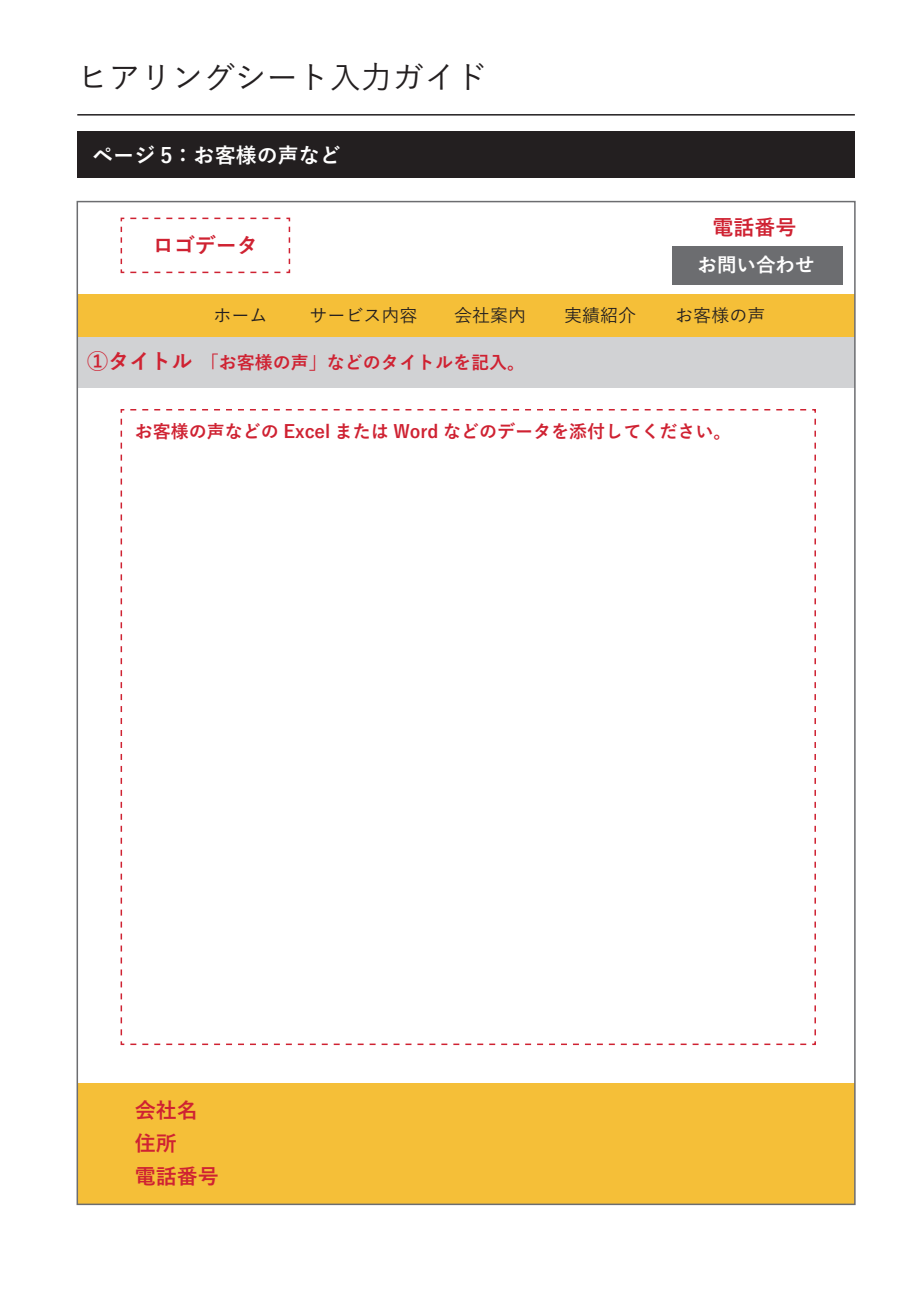
<style>
.page{position:relative;width:919px;height:1289px;background:#fff}
.page>*{position:absolute;margin:0;border:0;box-sizing:border-box;transform-origin:0 0}
.t1{font:500 31.5px "Yu Go";color:#231f20}
.t2{font:700 21px/33px "Yu Go";color:#cf2232}
.t3{font:700 21px "Yu Go";color:#fff}
.t4{font:700 19.5px "Yu Go";color:#fff}
.t5{font:700 18px "Yu Go";color:#cf2232}
.t6{font:500 18px "Yu Go";color:#231f20}
</style>
<div class="page">
<div style="left:77px;top:294px;width:777px;height:43px;background:#f5bf38"></div>
<div style="left:77px;top:1083px;width:777px;height:121px;background:#f5bf38"></div>
<div style="left:77px;top:337px;width:777px;height:51px;background:#d1d2d4"></div>
<div style="left:77px;top:131px;width:777px;height:47px;background:#231f20"></div>
<hr style="left:77px;top:114px;width:777px;height:2px;background:#231f20">
<div style="left:672px;top:246px;width:170px;height:38px;background:#6c6d70"></div>
<svg style="left:120px;top:217px;width:171px;height:57px"></svg>
<svg style="left:120px;top:409px;width:696px;height:636px"></svg>
<h1 class="t1" style="left:77px;top:48px;width:411px">ヒアリングシート入力ガイド</h1>
<p class="t3" style="left:92px;top:143px;width:250px">ページ 5：お客様の声など</p>
<p class="t2" style="left:153px;top:229px;width:106px">ロゴデータ</p>
<p class="t2" style="left:712px;top:211px;width:85px">電話番号</p>
<p class="t4" style="left:697px;top:254px;width:118px">お問い合わせ</p>
<p class="t2" style="left:87px;top:345px;width:107px">①タイトル</p>
<p class="t6" style="left:213px;top:298px;width:55px">ホーム</p>
<p class="t6" style="left:309px;top:298px;width:110px">サービス内容</p>
<p class="t6" style="left:454px;top:298px;width:73px">会社案内</p>
<p class="t6" style="left:564px;top:298px;width:73px">実績紹介</p>
<p class="t6" style="left:675px;top:298px;width:91px">お客様の声</p>
<p class="t5" style="left:201px;top:352px;width:325px">「お客様の声」などのタイトルを記入。</p>
<p class="t5" style="left:135px;top:421px;width:598px">お客様の声などの Excel または Word などのデータを添付してください。</p>
<p class="t2" style="left:135px;top:1094px;width:86px">会社名住所<br>電話番号</p>
</div>
